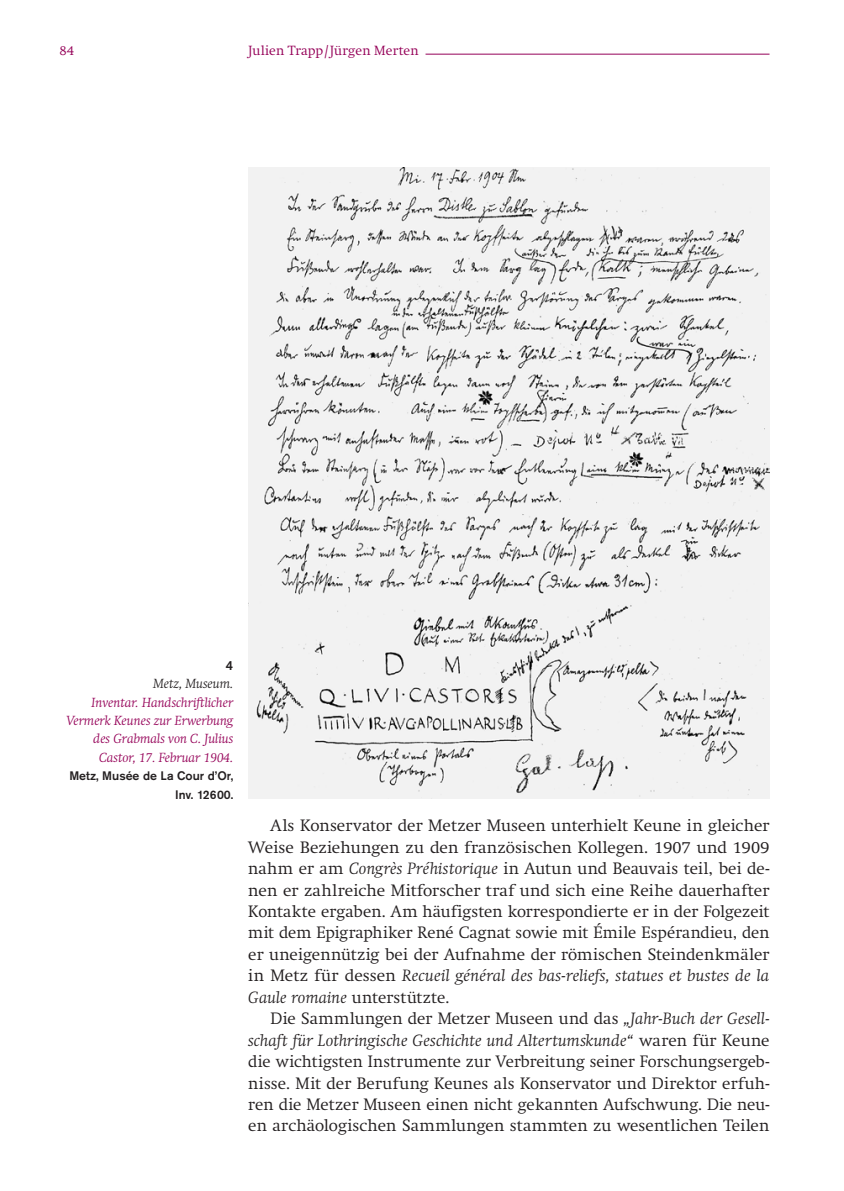
<style>
.page{position:relative;width:844px;height:1191px;background:#fff}
.page>*{position:absolute;margin:0;border:0;box-sizing:border-box;transform-origin:0 0}
._6B_Fließtext{font:300 16.28px/21.3px "Swift";letter-spacing:.01em;color:#231f20;text-align:justify}
._14_BU_-_Beschreibun{font:italic 300 13.12px/18.4px "Swift";color:#950058;text-align:right}
.t1{font:300 13.12px "Swift";letter-spacing:.01em;color:#950058}
._13_BU_-_Ort{font:italic 300 13.12px "Swift";color:#231f20}
._12_BU_-_Nummer{font:500 13.12px "Akzidenz Grotesk Std";color:#231f20}
._15_BU_-_Extra{font:500 12.25px/18.4px "Akzidenz Grotesk Std";color:#231f20;text-align:right}
.s1{font-style:italic}
</style>
<div class="page">
<hr style="left:425px;top:54px;width:344px;height:1px;background:#950058">
<img style="left:248px;top:167px;width:521px;height:631px">
<p class="t1" style="left:60px;top:42px;width:16px">84</p>
<p class="t1" style="left:248px;top:42px;width:172px">Julien Trapp/Jürgen Merten</p>
<p class="_12_BU_-_Nummer" style="left:226px;top:657px;width:9px">4</p>
<p class="_13_BU_-_Ort" style="left:153px;top:676px;width:82px">Metz, Museum.</p>
<p class="_14_BU_-_Beschreibun" style="left:66px;top:693px;width:168px">Inventar. Handschriftlicher<br>Vermerk Keunes zur Erwerbung des Grabmals von C. Julius<br>Castor, 17. Februar 1904.</p>
<p class="_15_BU_-_Extra" style="left:69px;top:766px;width:165px">Metz, Musée de La Cour d’Or,<br>Inv. 12600.</p>
<p class="_6B_Fließtext" style="left:248px;top:815px;width:522px;text-indent:22px">Als Konservator der Metzer Museen unterhielt Keune in gleicher Weise Beziehungen zu den französischen Kollegen. 1907 und 1909 nahm er am <span class="s1">Congrès Préhistorique</span> in Autun und Beauvais teil, bei de&shy;nen er zahlreiche Mitforscher traf und sich eine Reihe dauerhafter Kontakte ergaben. Am häufigsten korrespondierte er in der Folgezeit mit dem Epigraphiker René Cagnat sowie mit Émile Espérandieu, den er uneigennützig bei der Aufnahme der römischen Steindenkmäler in Metz für dessen <span class="s1">Recueil général des bas-reliefs, statues et bustes de la Gaule romaine</span> unterstützte.</p>
<p class="_6B_Fließtext" style="left:248px;top:1008px;width:522px;text-indent:22px">Die Sammlungen der Metzer Museen und das <span class="s1">„Jahr-Buch der Gesell&shy;schaft für Lothringische Geschichte und Altertumskunde“</span> waren für Keune die wichtigsten Instrumente zur Verbreitung seiner Forschungsergeb&shy;nisse. Mit der Berufung Keunes als Konservator und Direktor erfuh&shy;ren die Metzer Museen einen nicht gekannten Aufschwung. Die neu&shy;en archäologischen Sammlungen stammten zu wesentlichen Teilen</p>
</div>
